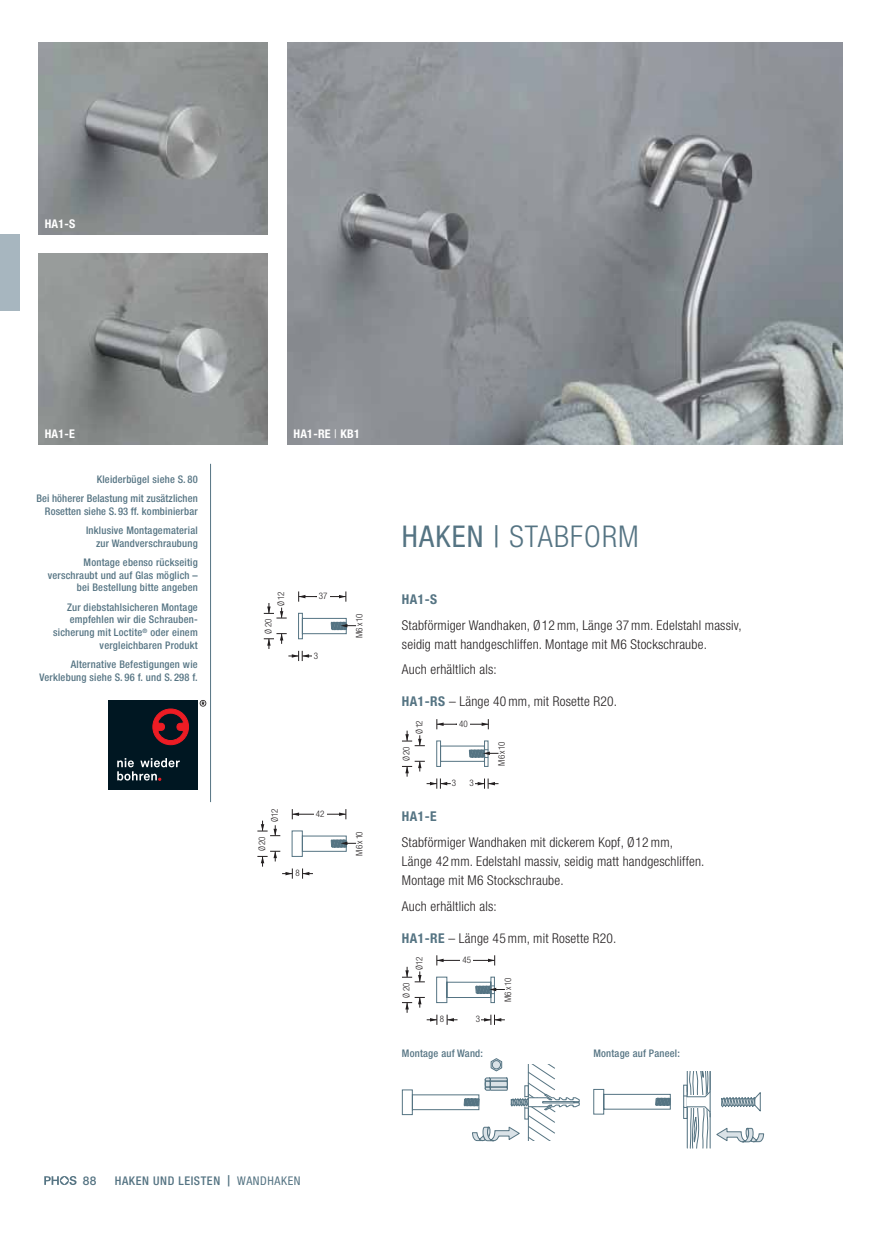
<style>
.page{position:relative;width:872px;height:1234px;background:#fff}
.page>*{position:absolute;margin:0;border:0;box-sizing:border-box;transform-origin:0 0}
.t1{font:300 condensed 30px "Helvetica Neue LT Std";letter-spacing:.04em;color:#557483}
.t2{font:300 condensed 13.5px/19.2px "Helvetica Neue LT Std";letter-spacing:.015em;color:#231f20}
.t3{font:700 condensed 13.5px "Helvetica Neue LT Std";letter-spacing:.03em;color:#557483}
.t4{font:500 condensed 12px "Helvetica Neue LT Std";letter-spacing:.05em;color:#557483}
.t5{font:700 condensed 12px "Helvetica Neue LT Std";letter-spacing:.02em;color:#fff}
.t6{font:500 12px "Helvetica Neue LT Std";color:#557483}
.t7{font:500 condensed 10.5px/12.8px "Helvetica Neue LT Std";letter-spacing:.02em;color:#557483;text-align:right}
.t8{font:300 condensed 9px "Helvetica Neue LT Std";color:#231f20}
.s1{font-weight:400}
.s2{font-weight:700;color:#557483}
.s3{font-stretch:normal;font-size:11.25px}
</style>
<div class="page">
<img style="left:38px;top:43px;width:230px;height:191px">
<img style="left:38px;top:253px;width:230px;height:191px">
<img style="left:287px;top:43px;width:555px;height:401px">
<div style="left:108px;top:700px;width:89px;height:89px;background:#001722"></div>
<svg style="left:117px;top:758px;width:63px;height:22px"></svg>
<svg style="left:153px;top:710px;width:35px;height:34px"></svg>
<div style="left:153px;top:708px;width:36px;height:36px;border:1px solid #ed1c24;border-radius:50%"></div>
<svg style="left:200px;top:700px;width:6px;height:6px"></svg>
<svg style="left:402px;top:719px;width:96px;height:69px"></svg>
<svg style="left:402px;top:955px;width:103px;height:69px"></svg>
<svg style="left:264px;top:591px;width:92px;height:70px"></svg>
<svg style="left:257px;top:809px;width:99px;height:69px"></svg>
<svg style="left:593px;top:1088px;width:78px;height:26px"></svg>
<svg style="left:683px;top:1071px;width:81px;height:78px"></svg>
<svg style="left:401px;top:1058px;width:178px;height:84px"></svg>
<div style="left:542px;top:1101px;width:32px;height:1px;border:1px solid #557483"></div>
<div style="left:522px;top:1141px;width:50px;height:30px;background:#fff"></div>
<div style="left:506px;top:1034px;width:66px;height:29px;background:#fff"></div>
<hr style="left:210px;top:463px;width:1px;height:338px;background:#557483">
<svg style="left:44px;top:1176px;width:33px;height:8px"></svg>
<div style="left:0;top:234px;width:19px;height:76px;background:#a7b6bf"></div>
<p class="t5" style="left:45px;top:216px;width:32px">HA1-S</p>
<p class="t5" style="left:45px;top:427px;width:32px">HA1-E</p>
<p class="t7" style="left:36px;top:471px;width:163px;line-height:19.2px">Kleiderbügel siehe S. 80<br>Bei höherer Belastung mit zusätzlichen</p>
<p class="t7" style="left:45px;top:502px;width:154px;line-height:19.2px">Rosetten siehe S. 93 ff. kombinierbar<br>Inklusive Montagematerial</p>
<p class="t7" style="left:84px;top:534px;width:116px;line-height:19.2px">zur Wandverschraubung<br>Montage ebenso rückseitig</p>
<p class="t7" style="left:48px;top:569px;width:151px">verschraubt und auf Glas möglich – bei Bestellung bitte angeben</p>
<p class="t7" style="left:53px;top:601px;width:146px">Zur diebstahlsicheren Montage empfehlen wir die Schrauben&shy;sicherung mit Loctite<sup>®</sup> oder einem vergleichbaren Produkt</p>
<p class="t7" style="left:39px;top:659px;width:160px">Alternative Befestigungen wie<br>Verklebung siehe S. 96 f. und S. 298 f.</p>
<p class="t5" style="left:293px;top:427px;width:68px">HA1-RE <span class="s1">|</span> KB1</p>
<h1 class="t1" style="left:402px;top:525px;width:238px"><span class="s1">HAKEN |</span> STABFORM</h1>
<p class="t8" style="left:278px;top:605px;width:15px;rotate:-90deg">Ø 12</p>
<p class="t8" style="left:265px;top:633px;width:17px;rotate:-90deg">Ø 20</p>
<p class="t8" style="left:319px;top:592px;width:10px">37</p>
<p class="t8" style="left:314px;top:652px;width:6px">3</p>
<p class="t8" style="left:356px;top:637px;width:26px;rotate:-90deg">M6 x 10</p>
<p class="t3" style="left:402px;top:591px;width:37px">HA1-S</p>
<p class="t2" style="left:402px;top:617px;width:341px">Stabförmiger Wandhaken, Ø 12 mm, Länge 37 mm. Edelstahl massiv, seidig matt handgeschliffen. Montage mit M6 Stockschraube.</p>
<p class="t2" style="left:402px;top:661px;width:96px">Auch erhältlich als:</p>
<p class="t2" style="left:402px;top:693px;width:216px"><span class="s2">HA1-RS</span> – Länge 40 mm, mit Rosette R20.</p>
<p class="t8" style="left:416px;top:733px;width:15px;rotate:-90deg">Ø 12</p>
<p class="t8" style="left:459px;top:720px;width:10px">40</p>
<p class="t8" style="left:403px;top:761px;width:17px;rotate:-90deg">Ø 20</p>
<p class="t8" style="left:498px;top:765px;width:26px;rotate:-90deg">M6 x 10</p>
<p class="t8" style="left:452px;top:779px;width:6px">3</p>
<p class="t8" style="left:469px;top:779px;width:6px">3</p>
<p class="t8" style="left:271px;top:822px;width:15px;rotate:-90deg">Ø 12</p>
<p class="t8" style="left:258px;top:851px;width:17px;rotate:-90deg">Ø 20</p>
<p class="t8" style="left:316px;top:810px;width:10px">42</p>
<p class="t8" style="left:295px;top:869px;width:6px">8</p>
<p class="t8" style="left:356px;top:855px;width:26px;rotate:-90deg">M6 x 10</p>
<p class="t3" style="left:402px;top:808px;width:36px">HA1-E</p>
<p class="t2" style="left:402px;top:833px;width:304px">Stabförmiger Wandhaken mit dickerem Kopf, Ø 12 mm,<br>Länge 42 mm. Edelstahl massiv, seidig matt handgeschliffen.<br>Montage mit M6 Stockschraube.</p>
<p class="t2" style="left:402px;top:897px;width:96px">Auch erhältlich als:</p>
<p class="t2" style="left:402px;top:929px;width:216px"><span class="s2">HA1-RE</span> – Länge 45 mm, mit Rosette R20.</p>
<p class="t8" style="left:416px;top:969px;width:15px;rotate:-90deg">Ø 12</p>
<p class="t8" style="left:462px;top:956px;width:10px">45</p>
<p class="t8" style="left:403px;top:997px;width:17px;rotate:-90deg">Ø 20</p>
<p class="t8" style="left:505px;top:1001px;width:26px;rotate:-90deg">M6 x 10</p>
<p class="t8" style="left:440px;top:1015px;width:6px">8</p>
<p class="t8" style="left:476px;top:1015px;width:6px">3</p>
<p class="t7" style="left:402px;top:1048px;width:83px">Montage auf Wand:</p>
<p class="t7" style="left:593px;top:1048px;width:88px">Montage auf Paneel:</p>
<p class="t6" style="left:83px;top:1173px;width:15px">88</p>
<p class="t4" style="left:115px;top:1176px;width:187px">HAKEN UND LEISTEN <span class="s3">|</span> <span class="s1">WANDHAKEN</span></p>
</div>
